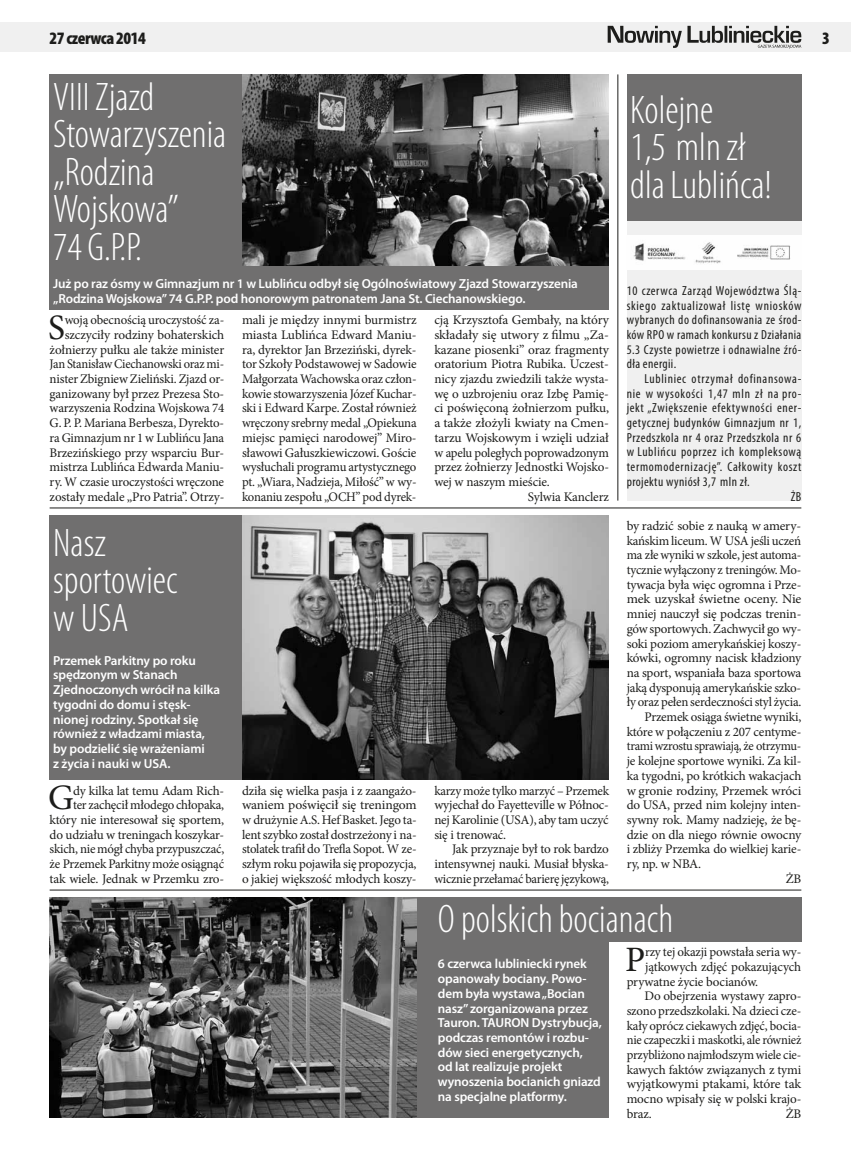
<style>
.page{position:relative;width:851px;height:1152px;background:#fff}
.page>*{position:absolute;margin:0;border:0;box-sizing:border-box;transform-origin:0 0}
.t1{font:300 condensed 40px/37.5px "Myriad Pro";color:#fff}
.t2{font:35.75px "Minion Pro";color:#1d1d1b}
.t3{font:900 condensed 17.5px "Myriad Pro";letter-spacing:-.025em;color:#1d1d1b}
.t4{font:13.12px/14.8px "Minion Pro";letter-spacing:-.015em;color:#1d1d1b;text-align:justify}
.t5{font:600 13.12px/14.6px "Myriad Pro";letter-spacing:-.01em;color:#fff}
.t6{font:condensed 13.12px/14.6px "Myriad Pro";letter-spacing:.045em;color:#1d1d1b;text-align:justify}
.t7{font:13.12px "Minion Pro";letter-spacing:-.015em;color:#1d1d1b;scale:.95 1}
.t8{font:13.12px "Minion Pro";letter-spacing:-.015em;color:#1d1d1b;scale:1.04 1}
.t9{font:13.12px "Minion Pro";letter-spacing:-.015em;color:#1d1d1b;scale:1.05 1}
</style>
<div class="page">
<div style="left:0;top:22px;width:850px;height:30px;background:#f0f0f0"></div>
<svg style="left:607px;top:26px;width:194px;height:23px"></svg>
<div style="left:626px;top:74px;width:175px;height:426px;background:#f0f0f0"></div>
<hr style="left:50px;top:507px;width:751px;height:1px;background:#1d1d1b">
<hr style="left:50px;top:889px;width:751px;height:1px;background:#1d1d1b">
<hr style="left:617px;top:74px;width:1px;height:426px;background:#1d1d1b">
<img style="left:626px;top:235px;width:175px;height:35px">
<div style="left:626px;top:74px;width:175px;height:147px;background:#706f6f"></div>
<div style="left:50px;top:74px;width:559px;height:235px;background:#706f6f"></div>
<div style="left:50px;top:515px;width:559px;height:265px;background:#706f6f"></div>
<div style="left:50px;top:897px;width:559px;height:220px;background:#706f6f"></div>
<div style="left:242px;top:897px;width:559px;height:44px;background:#706f6f"></div>
<img style="left:242px;top:515px;width:367px;height:265px">
<img style="left:242px;top:74px;width:367px;height:191px">
<img style="left:50px;top:897px;width:366px;height:220px">
<h3 class="t3" style="left:50px;top:28px;width:98px">27 czerwca 2014</h3>
<h3 class="t3" style="left:822px;top:28px;width:9px">3</h3>
<h1 class="t1" style="left:53px;top:79px;width:175px">VIII Zjazd<br>Stowarzyszenia „Rodzina<br>Wojskowa”<br>74 G.P.P.</h1>
<p class="t5" style="left:53px;top:276px;width:526px">Już po raz ósmy w Gimnazjum nr 1 w Lublińcu odbył się Ogólnoświatowy Zjazd Stowarzyszenia „Rodzina Wojskowa” 74 G.P.P. pod honorowym patronatem Jana St. Ciechanowskiego.</p>
<p class="t4" style="left:50px;top:313px;width:176px;text-align:right">woją obecnością uroczystość za&shy;szczyciły rodziny bohaterskich żołnierzy pułku ale także minister Jan Stanisław Ciechanowski oraz mi&shy;nister Zbigniew Zieliński. Zjazd or&shy;ganizowany był przez Prezesa Sto&shy;warzyszenia Rodzina Wojskowa 74<br>G. P. P. Mariana Berbesza, Dyrekto&shy;ra Gimnazjum nr 1 w Lublińcu Jana Brzezińskiego przy wsparciu Bur&shy;mistrza Lublińca Edwarda Maniu&shy;ry. W czasie uroczystości wręczone zostały medale „Pro Patria”. Otrzy-</p>
<h2 class="t2" style="left:48px;top:303px;width:18px">S</h2>
<h1 class="t1" style="left:53px;top:525px;width:126px">Nasz sportowiec w USA</h1>
<p class="t5" style="left:53px;top:652px;width:168px">Przemek Parkitny po roku spędzonym w Stanach<br>Zjednoczonych wrócił na kilka tygodni do domu i stęsk&shy;nionej rodziny. Spotkał się również z władzami miasta, by podzielić się wrażeniami<br>z życia i nauki w USA.</p>
<p class="t4" style="left:50px;top:783px;width:176px;text-align:right">dy kilka lat temu Adam Rich-<br>ter zachęcił młodego chłopaka, który nie interesował się sportem, do udziału w treningach koszykar&shy;skich, nie mógł chyba przypuszczać, że Przemek Parkitny może osiągnąć tak wiele. Jednak w Przemku zro-</p>
<h2 class="t2" style="left:48px;top:774px;width:27px">G</h2>
<p class="t4" style="left:242px;top:313px;width:176px">mali je między innymi burmistrz miasta Lublińca Edward Maniu&shy;ra, dyrektor Jan Brzeziński, dyrek&shy;tor Szkoły Podstawowej w Sadowie Małgorzata Wachowska oraz człon&shy;kowie stowarzyszenia Józef Kuchar&shy;ski i Edward Karpe. Został również wręczony srebrny medal „Opiekuna miejsc pamięci narodowej” Miro&shy;sławowi Gałuszkiewiczowi. Goście wysłuchali programu artystycznego pt. „Wiara, Nadzieja, Miłość” w wy&shy;konaniu zespołu „OCH” pod dyrek-</p>
<p class="t4" style="left:434px;top:313px;width:176px">cją Krzysztofa Gembały, na który</p>
<p class="t8" style="left:434px;top:326px;width:169px">składały się utwory z filmu „Za-</p>
<p class="t4" style="left:434px;top:342px;width:176px">kazane piosenki” oraz fragmenty</p>
<p class="t4" style="left:434px;top:357px;width:176px">oratorium Piotra Rubika. Uczest-</p>
<p class="t4" style="left:434px;top:371px;width:176px">nicy zjazdu zwiedzili także wysta-</p>
<p class="t4" style="left:434px;top:386px;width:176px">wę o uzbrojeniu oraz Izbę Pamię-</p>
<p class="t4" style="left:434px;top:401px;width:176px">ci poświęconą żołnierzom pułku,</p>
<p class="t8" style="left:434px;top:414px;width:169px">a także złożyli kwiaty na Cmen-</p>
<p class="t4" style="left:434px;top:430px;width:176px">tarzu Wojskowym i wzięli udział</p>
<p class="t4" style="left:434px;top:445px;width:176px">w apelu poległych poprowadzonym</p>
<p class="t4" style="left:434px;top:460px;width:176px">przez żołnierzy Jednostki Wojsko-</p>
<p class="t4" style="left:434px;top:474px;width:117px">wej w naszym mieście.</p>
<p class="t4" style="left:528px;top:489px;width:83px">Sylwia Kanclerz</p>
<p class="t4" style="left:242px;top:783px;width:176px">dziła się wielka pasja i z zaangażo&shy;waniem poświęcił się treningom w drużynie A.S. Hef Basket. Jego ta&shy;lent szybko został dostrzeżony i na&shy;stolatek trafił do Trefla Sopot. W ze&shy;szłym roku pojawiła się propozycja, o jakiej większość młodych koszy-</p>
<p class="t4" style="left:434px;top:783px;width:176px">karzy może tylko marzyć – Przemek wyjechał do Fayetteville w Północ&shy;nej Karolinie (USA), aby tam uczyć się i trenować.</p>
<p class="t4" style="left:434px;top:842px;width:176px;text-indent:18px">Jak przyznaje był to rok bardzo intensywnej nauki. Musiał błyska&shy;wicznie przełamać barierę językową,</p>
<h1 class="t1" style="left:630px;top:92px;width:143px">Kolejne<br>1,5 mln zł dla Lublińca!</h1>
<p class="t6" style="left:626px;top:283px;width:176px">10 czerwca Zarząd Województwa Ślą&shy;skiego zaktualizował listę wniosków wybranych do dofinansowania ze środ&shy;ków RPO w ramach konkursu z Działania 5.3 Czyste powietrze i odnawialne źró&shy;dła energii.</p>
<p class="t6" style="left:644px;top:371px;width:158px">Lubliniec otrzymał dofinansowa-</p>
<p class="t6" style="left:626px;top:386px;width:176px">nie w wysokości 1,47 mln zł na pro-</p>
<p class="t6" style="left:626px;top:400px;width:176px">jekt „Zwiększenie efektywności ener-</p>
<p class="t6" style="left:626px;top:415px;width:176px">getycznej budynków Gimnazjum nr 1,</p>
<p class="t6" style="left:626px;top:430px;width:176px">Przedszkola nr 4 oraz Przedszkola nr 6</p>
<p class="t6" style="left:626px;top:445px;width:176px">w Lublińcu poprzez ich kompleksową</p>
<p class="t6" style="left:626px;top:459px;width:176px">termomodernizację”. Całkowity koszt</p>
<p class="t6" style="left:626px;top:474px;width:124px">projektu wyniósł 3,7 mln zł.</p>
<p class="t6" style="left:790px;top:489px;width:12px">ŻB</p>
<p class="t4" style="left:626px;top:518px;width:176px">by radzić sobie z nauką w amery-</p>
<p class="t4" style="left:626px;top:533px;width:176px">kańskim liceum. W USA jeśli uczeń</p>
<p class="t4" style="left:626px;top:548px;width:176px">ma złe wyniki w szkole, jest automa-</p>
<p class="t4" style="left:626px;top:562px;width:176px">tycznie wyłączony z treningów. Mo-</p>
<p class="t4" style="left:626px;top:577px;width:176px">tywacja była więc ogromna i Prze-</p>
<p class="t9" style="left:626px;top:590px;width:168px">mek uzyskał świetne oceny. Nie</p>
<p class="t4" style="left:626px;top:606px;width:176px">mniej nauczył się podczas trenin-</p>
<p class="t4" style="left:626px;top:621px;width:176px">gów sportowych. Zachwycił go wy-</p>
<p class="t4" style="left:626px;top:636px;width:176px">soki poziom amerykańskiej koszy-</p>
<p class="t4" style="left:626px;top:651px;width:176px">kówki, ogromny nacisk kładziony</p>
<p class="t4" style="left:626px;top:665px;width:176px">na sport, wspaniała baza sportowa</p>
<p class="t4" style="left:626px;top:680px;width:176px">jaką dysponują amerykańskie szko-</p>
<p class="t4" style="left:626px;top:695px;width:176px">ły oraz pełen serdeczności styl życia.</p>
<p class="t4" style="left:644px;top:709px;width:158px">Przemek osiąga świetne wyniki,</p>
<p class="t4" style="left:626px;top:724px;width:176px">które w połączeniu z 207 centyme-</p>
<p class="t7" style="left:626px;top:737px;width:185px">trami wzrostu sprawiają, że otrzymu-</p>
<p class="t4" style="left:626px;top:753px;width:176px">je kolejne sportowe wyniki. Za kil-</p>
<p class="t4" style="left:626px;top:768px;width:176px">ka tygodni, po krótkich wakacjach</p>
<p class="t4" style="left:626px;top:783px;width:176px">w gronie rodziny, Przemek wróci</p>
<p class="t4" style="left:626px;top:797px;width:176px">do USA, przed nim kolejny inten-</p>
<p class="t4" style="left:626px;top:812px;width:176px">sywny rok. Mamy nadzieję, że bę-</p>
<p class="t4" style="left:626px;top:827px;width:176px">dzie on dla niego równie owocny</p>
<p class="t4" style="left:626px;top:842px;width:176px">i zbliży Przemka do wielkiej karie-</p>
<p class="t4" style="left:626px;top:856px;width:76px">ry, np. w NBA.</p>
<p class="t4" style="left:785px;top:871px;width:17px">ŻB</p>
<h1 class="t1" style="left:438px;top:901px;width:237px">O polskich bocianach</h1>
<p class="t5" style="left:438px;top:956px;width:165px">6 czerwca lubliniecki rynek opanowały bociany. Powo&shy;dem była wystawa „Bocian nasz” zorganizowana przez<br>Tauron. TAURON Dystrybucja, podczas remontów i rozbu&shy;dów sieci energetycznych,<br>od lat realizuje projekt wynoszenia bocianich gniazd na specjalne platformy.</p>
<h2 class="t2" style="left:625px;top:935px;width:22px">P</h2>
<p class="t4" style="left:645px;top:944px;width:158px">rzy tej okazji powstała seria wy-</p>
<p class="t4" style="left:645px;top:959px;width:158px">jątkowych zdjęć pokazujących</p>
<p class="t4" style="left:626px;top:974px;width:133px">prywatne życie bocianów.</p>
<p class="t4" style="left:644px;top:988px;width:158px">Do obejrzenia wystawy zapro-</p>
<p class="t4" style="left:626px;top:1003px;width:176px">szono przedszkolaki. Na dzieci cze-</p>
<p class="t4" style="left:626px;top:1018px;width:176px">kały oprócz ciekawych zdjęć, bocia-</p>
<p class="t7" style="left:626px;top:1031px;width:185px">nie czapeczki i maskotki, ale również</p>
<p class="t4" style="left:626px;top:1047px;width:176px">przybliżono najmłodszym wiele cie-</p>
<p class="t4" style="left:626px;top:1062px;width:176px">kawych faktów związanych z tymi</p>
<p class="t4" style="left:626px;top:1077px;width:176px">wyjątkowymi ptakami, które tak</p>
<p class="t4" style="left:626px;top:1091px;width:176px">mocno wpisały się w polski krajo-</p>
<p class="t4" style="left:626px;top:1106px;width:27px">braz.</p>
<p class="t4" style="left:785px;top:1106px;width:17px">ŻB</p>
</div>
